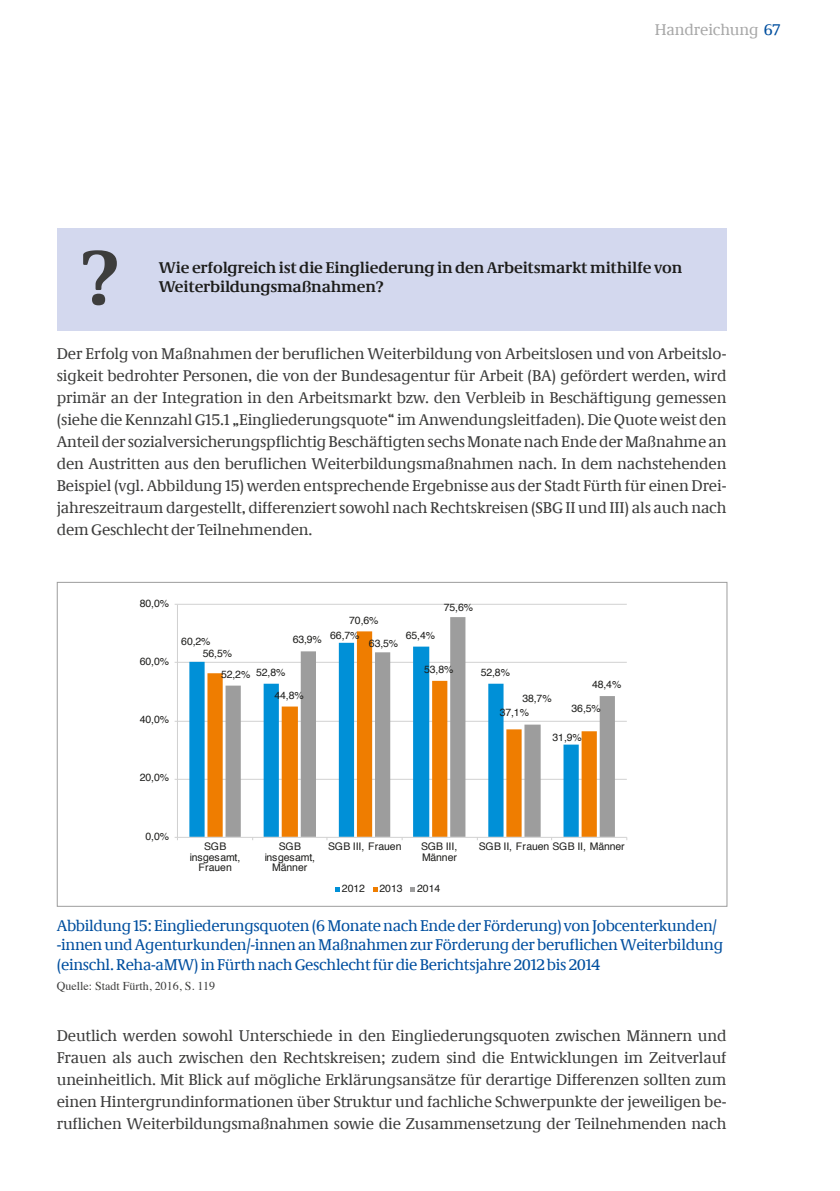
<style>
.page{position:relative;width:840px;height:1191px;background:#fff}
.page>*{position:absolute;margin:0;border:0;box-sizing:border-box;transform-origin:0 0}
.t1{font:700 80px "Neue Demos";color:#3d3d3c}
.t2{font:16px/22px "Neue Demos";letter-spacing:-.01em;color:#3d3d3c;text-align:justify}
.t3{font:16px/19.2px "Neue Demos";letter-spacing:-.02em;color:#004f9f}
.t4{font:700 16px/19.2px "Neue Demos";letter-spacing:-.01em;color:#1d1d1b}
.t5{font:16px "Neue Demos";letter-spacing:-.01em;color:#a8a8a8}
.t6{font:12px "Times";color:#3d3d3c}
.t7{font:10.4px/10.4px "Helvetica";letter-spacing:-.01em;color:#1d1d1b;text-align:center}
.s1{color:#004f9f}
</style>
<div class="page">
<div style="left:57px;top:229px;width:669px;height:102px;background:#d3d8ee"></div>
<hr style="left:177px;top:779px;width:449px;height:1px;background:#d1d1d1">
<hr style="left:177px;top:721px;width:449px;height:1px;background:#d1d1d1">
<hr style="left:177px;top:662px;width:449px;height:1px;background:#d1d1d1">
<hr style="left:177px;top:604px;width:449px;height:1px;background:#d1d1d1">
<svg style="left:189px;top:661px;width:16px;height:176px;background:#0d95d8"></svg>
<svg style="left:207px;top:673px;width:16px;height:164px;background:#ef830c"></svg>
<svg style="left:225px;top:617px;width:389px;height:220px"></svg>
<hr style="left:177px;top:604px;width:1px;height:233px;background:#d1d1d1">
<hr style="left:177px;top:837px;width:449px;height:1px;background:#d1d1d1">
<svg style="left:335px;top:887px;width:4px;height:5px"></svg>
<svg style="left:373px;top:887px;width:4px;height:5px"></svg>
<svg style="left:410px;top:887px;width:5px;height:5px"></svg>
<p class="t5" style="left:654px;top:20px;width:127px">Handreichung <span class="s1">67</span></p>
<h1 class="t1" style="left:80px;top:229px;width:41px">?</h1>
<p class="t4" style="left:159px;top:258px;width:524px">Wie erfolgreich ist die Eingliederung in den Arbeitsmarkt mithilfe von<br>Weiterbildungsmaßnahmen?</p>
<p class="t2" style="left:57px;top:342px;width:671px">Der Erfolg von Maßnahmen der beruflichen Weiterbildung von Arbeitslosen und von Arbeitslo&shy;sigkeit bedrohter Personen, die von der Bundesagentur für Arbeit (BA) gefördert werden, wird primär an der Integration in den Arbeitsmarkt bzw. den Verbleib in Beschäftigung gemessen (siehe die Kennzahl G15.1 „Eingliederungsquote“ im Anwendungsleitfaden). Die Quote weist den Anteil der sozialversicherungspflichtig Beschäftigten sechs Monate nach Ende der Maßnahme an den Austritten aus den beruflichen Weiterbildungsmaßnahmen nach. In dem nachstehenden Beispiel (vgl. Abbildung 15) werden entsprechende Ergebnisse aus der Stadt Fürth für einen Drei&shy;jahreszeitraum dargestellt, differenziert sowohl nach Rechtskreisen (SBG II und III) als auch nach dem Geschlecht der Teilnehmenden.</p>
<p class="t7" style="left:140px;top:598px;width:31px">80,0%</p>
<p class="t7" style="left:140px;top:656px;width:31px">60,0%</p>
<p class="t7" style="left:140px;top:714px;width:31px">40,0%</p>
<p class="t7" style="left:140px;top:773px;width:31px">20,0%</p>
<p class="t7" style="left:181px;top:636px;width:31px">60,2%</p>
<p class="t7" style="left:203px;top:649px;width:31px">56,5%</p>
<p class="t7" style="left:349px;top:615px;width:31px">70,6%</p>
<p class="t7" style="left:330px;top:631px;width:31px">66,7%</p>
<p class="t7" style="left:405px;top:630px;width:31px">65,4%</p>
<p class="t7" style="left:292px;top:634px;width:31px">63,9%</p>
<p class="t7" style="left:369px;top:638px;width:31px">63,5%</p>
<p class="t7" style="left:443px;top:603px;width:31px">75,6%</p>
<p class="t7" style="left:256px;top:667px;width:31px">52,8%</p>
<p class="t7" style="left:221px;top:670px;width:31px">52,2%</p>
<p class="t7" style="left:274px;top:690px;width:31px">44,8%</p>
<p class="t7" style="left:424px;top:664px;width:31px">53,8%</p>
<p class="t7" style="left:480px;top:667px;width:31px">52,8%</p>
<p class="t7" style="left:591px;top:680px;width:31px">48,4%</p>
<p class="t7" style="left:522px;top:693px;width:31px">38,7%</p>
<p class="t7" style="left:499px;top:707px;width:31px">37,1%</p>
<p class="t7" style="left:571px;top:704px;width:31px">36,5%</p>
<p class="t7" style="left:552px;top:732px;width:31px">31,9%</p>
<p class="t7" style="left:145px;top:831px;width:25px">0,0%</p>
<p class="t7" style="left:190px;top:841px;width:52px">SGB insgesamt,<br>Frauen</p>
<p class="t7" style="left:264px;top:841px;width:52px">SGB insgesamt,<br>Männer</p>
<p class="t7" style="left:328px;top:841px;width:75px">SGB III, Frauen</p>
<p class="t7" style="left:421px;top:841px;width:38px;text-align:left">SGB III,<br>Männer</p>
<p class="t7" style="left:478px;top:841px;width:147px">SGB II, Frauen SGB II, Männer</p>
<p class="t7" style="left:342px;top:883px;width:24px">2012</p>
<p class="t7" style="left:379px;top:883px;width:24px">2013</p>
<p class="t7" style="left:417px;top:883px;width:24px">2014</p>
<p class="t3" style="left:57px;top:916px;width:667px">Abbildung 15: Eingliederungsquoten (6 Monate nach Ende der Förderung) von Jobcenterkunden/ -innen und Agenturkunden/-innen an Maßnahmen zur Förderung der beruflichen Weiterbildung (einschl. Reha-aMW) in Fürth nach Geschlecht für die Berichtsjahre 2012 bis 2014</p>
<p class="t6" style="left:57px;top:974px;width:160px">Quelle: Stadt Fürth, 2016, S. 119</p>
<p class="t2" style="left:57px;top:1024px;width:671px">Deutlich werden sowohl Unterschiede in den Eingliederungsquoten zwischen Männern und Frauen als auch zwischen den Rechtskreisen; zudem sind die Entwicklungen im Zeitverlauf uneinheitlich. Mit Blick auf mögliche Erklärungsansätze für derartige Differenzen sollten zum einen Hintergrundinformationen über Struktur und fachliche Schwerpunkte der jeweiligen be&shy;ruflichen Weiterbildungsmaßnahmen sowie die Zusammensetzung der Teilnehmenden nach</p>
</div>
